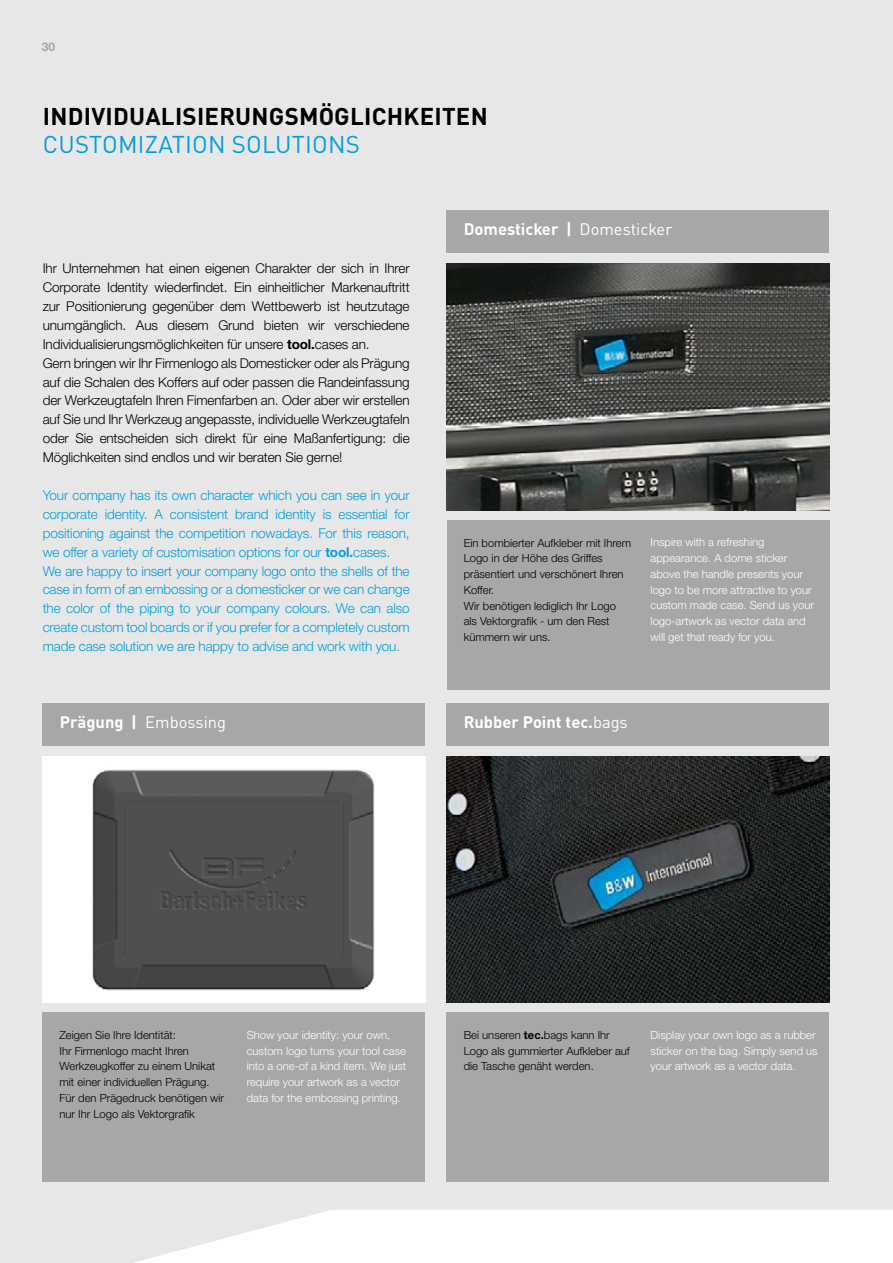
<style>
.page{position:relative;width:893px;height:1263px;background:#e7e7e7}
.page>*{position:absolute;margin:0;border:0;box-sizing:border-box;transform-origin:0 0}
.t1{font:700 24px "DINOT";letter-spacing:.01em;color:#000}
.t2{font:24px "DINOT";letter-spacing:.01em;color:#009ee3}
.t3{font:700 16.5px "DINOT";color:#fff}
.t4{font:16.5px "DINOT";color:#fff}
.t5{font:300 13.5px/18.9px "Helvetica Neue LT Std";letter-spacing:-.01em;color:#000}
.t6{font:300 13.5px/18.9px "Helvetica Neue LT Std";letter-spacing:-.01em;color:#009ee3}
.t7{font:700 12px "Helvetica Neue LT Std";color:#a7a7a8}
.t8{font:300 11.25px/15.8px "Helvetica Neue LT Std";color:#fff}
.t9{font:300 11.25px/15.8px "Helvetica Neue LT Std";color:#000}
.s1{font-weight:700}
.s2{font-weight:400}
</style>
<div class="page">
<svg style="left:134px;top:1210px;width:759px;height:53px;background:#fbfbfb"></svg>
<div style="left:447px;top:210px;width:382px;height:43px;background:#a7a7a8"></div>
<div style="left:43px;top:703px;width:382px;height:42px;background:#a7a7a8"></div>
<div style="left:447px;top:703px;width:382px;height:42px;background:#a7a7a8"></div>
<div style="left:447px;top:520px;width:382px;height:170px;background:#a7a7a8"></div>
<div style="left:43px;top:1012px;width:382px;height:170px;background:#a7a7a8"></div>
<div style="left:446px;top:1012px;width:383px;height:170px;background:#a7a7a8"></div>
<img style="left:447px;top:263px;width:382px;height:247px">
<img style="left:446px;top:756px;width:383px;height:246px">
<img style="left:43px;top:756px;width:382px;height:246px">
<p class="t7" style="left:42px;top:39px;width:15px">30</p>
<h1 class="t1" style="left:43px;top:100px;width:446px">INDIVIDUALISIERUNGSMÖGLICHKEITEN</h1>
<h1 class="t2" style="left:43px;top:130px;width:319px">CUSTOMIZATION SOLUTIONS</h1>
<p class="t5" style="left:43px;top:259px;width:368px">Ihr Unternehmen hat einen eigenen Charakter der sich in Ihrer Corporate Identity wiederfindet. Ein einheitlicher Markenauftritt zur Positionierung gegenüber dem Wettbewerb ist heutzutage unumgänglich. Aus diesem Grund bieten wir verschiedene Individualisierungsmöglichkeiten für unsere <span class="s1">tool.</span>cases an.<br>Gern bringen wir Ihr Firmenlogo als Domesticker oder als Prägung auf die Schalen des Koffers auf oder passen die Randeinfassung der Werkzeugtafeln Ihren Fimenfarben an. Oder aber wir erstellen auf Sie und Ihr Werkzeug angepasste, individuelle Werkzeugtafeln oder Sie entscheiden sich direkt für eine Maßanfertigung: die Möglichkeiten sind endlos und wir beraten Sie gerne!</p>
<p class="t6" style="left:43px;top:485px;width:368px">Your company has its own character which you can see in your corporate identity. A consistent brand identity is essential for positioning against the competition nowadays. For this reason, we offer a variety of customisation options for our <span class="s1">tool.</span>cases.<br>We are happy to insert your company logo onto the shells of the case in form of an embossing or a domesticker or we can change the color of the piping to your company colours. We can also create custom tool boards or if you prefer for a completely custom made case solution we are happy to advise and work with you.</p>
<p class="t3" style="left:464px;top:219px;width:210px">Domesticker | <span class="s2">Domesticker</span></p>
<p class="t9" style="left:464px;top:534px;width:169px">Ein bombierter Aufkleber mit Ihrem<br>Logo in der Höhe des Griffes präsentiert und verschönert Ihren<br>Koffer.<br>Wir benötigen lediglich Ihr Logo als Vektorgrafik - um den Rest kümmern wir uns.</p>
<p class="t8" style="left:651px;top:534px;width:165px">Inspire with a refreshing appearance. A dome sticker above the handle presents your logo to be more attractive to your custom made case. Send us your logo-artwork as vector data and will get that ready for you.</p>
<p class="t4" style="left:60px;top:711px;width:168px"><span class="s1">Prägung |</span> Embossing</p>
<p class="t3" style="left:464px;top:711px;width:166px">Rubber Point tec.<span class="s2">bags</span></p>
<p class="t9" style="left:60px;top:1027px;width:166px">Zeigen Sie Ihre Identität:<br>Ihr Firmenlogo macht Ihren<br>Werkzeugkoffer zu einem Unikat mit einer individuellen Prägung.<br>Für den Prägedruck benötigen wir nur Ihr Logo als Vektorgrafik</p>
<p class="t8" style="left:247px;top:1027px;width:161px">Show your identity: your own, custom logo turns your tool case into a one-of a kind item. We just require your artwork as a vector data for the embossing printing.</p>
<p class="t9" style="left:464px;top:1027px;width:168px">Bei unseren <span class="s1">tec.</span>bags kann Ihr<br>Logo als gummierter Aufkleber auf die Tasche genäht werden.</p>
<p class="t8" style="left:651px;top:1027px;width:169px">Display your own logo as a rubber sticker on the bag. Simply send us your artwork as a vector data.</p>
</div>
